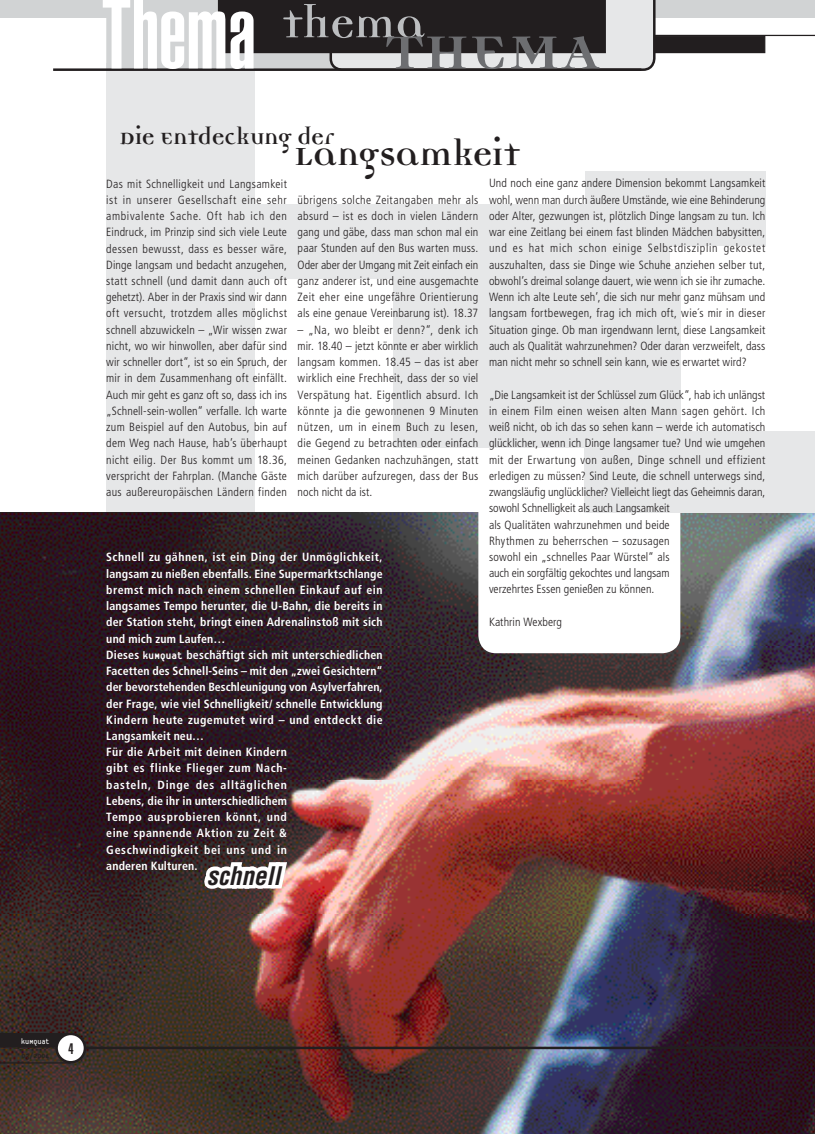
<style>
.page{position:relative;width:815px;height:1134px;background:#fff}
.page>*{position:absolute;margin:0;border:0;box-sizing:border-box;transform-origin:0 0}
.t1{font:50px "Democratica Bold Oldstyle";color:#bcbec0}
.t2{font:40px "Democratica Bold Oldstyle";letter-spacing:.005em;color:#221e1f}
.t3{font:26.25px "Democratica Bold Oldstyle";letter-spacing:-.005em;color:#221e1f}
.t4{font:italic 700 condensed 25px "Helvetica";color:#221e1f}
.t5{font:900 extra-condensed 15px "Helvetica";color:#221e1f}
.t6{font:300 condensed 11.88px/16.2px "Frutiger";letter-spacing:.005em;color:#221e1f;text-align:justify}
.t7{font:700 condensed 11.88px/16.2px "Frutiger";letter-spacing:.015em;color:#fff}
.t8{font:8.75px "Platelet";color:#fff}
.t9{font:8.75px "Platelet";color:#221e1f}
.s1{font-size:75px;color:#6d6e71}
.s2{font-family:"Platelet";font-weight:800;font-stretch:normal}
</style>
<div class="page">
<div style="left:106px;top:64px;width:149px;height:457px;background:#e6e7e8"></div>
<img style="left:0;top:513px;width:815px;height:621px">
<div style="left:478px;top:407px;width:202px;height:246px;background:#fff;border-radius:18px"></div>
<div style="left:252px;top:204px;width:418px;height:74px;background:#e6e7e8"></div>
<div style="left:393px;top:269px;width:287px;height:179px;background:#e6e7e8"></div>
<div style="left:585px;top:171px;width:180px;height:75px;background:#e6e7e8"></div>
<div style="left:585px;top:431px;width:230px;height:82px;background:#e6e7e8"></div>
<hr style="left:0;top:35px;width:815px;height:1px;background:#221e1f">
<hr style="left:83px;top:1047px;width:732px;height:2px;background:#221e1f">
<svg style="left:0;top:1033px;width:67px;height:14px"></svg>
<hr style="left:0;top:1062px;width:71px;height:1px;background:#221e1f">
<div style="left:57px;top:1034px;width:28px;height:28px;background:#fff;border-radius:50%"></div>
<div style="left:55px;top:1033px;width:31px;height:30px;border:2px solid #221e1f;border-radius:50%"></div>
<div style="left:0;top:0;width:815px;height:18px;background:#d1d3d4"></div>
<div style="left:0;top:31px;width:110px;height:9px;background:#fff"></div>
<div style="left:567px;top:35px;width:198px;height:18px;background:#221e1f"></div>
<hr style="left:53px;top:68px;width:588px;height:3px;background:#221e1f">
<svg style="left:103px;top:0;width:553px;height:71px"></svg>
<svg style="left:200px;top:858px;width:92px;height:39px"></svg>
<h1 class="t1" style="left:283px;top:0;width:318px">thema<span class="s1">THEMA</span></h1>
<h3 class="t3" style="left:119px;top:125px;width:217px">Die Entdeckung der</h3>
<h2 class="t2" style="left:294px;top:135px;width:227px">Langsamkeit</h2>
<p class="t6" style="left:489px;top:175px;width:278px">Und noch eine ganz andere Dimension bekommt Langsamkeit wohl, wenn man durch äußere Umstände, wie eine Behinderung oder Alter, gezwungen ist, plötzlich Dinge langsam zu tun. Ich war eine Zeitlang bei einem fast blinden Mädchen babysitten, und es hat mich schon einige Selbstdisziplin gekostet auszuhalten, dass sie Dinge wie Schuhe anziehen selber tut, obwohl’s dreimal solange dauert, wie wenn ich sie ihr zumache.<br>Wenn ich alte Leute seh’, die sich nur mehr ganz mühsam und langsam fortbewegen, frag ich mich oft, wie´s mir in dieser Situation ginge. Ob man irgendwann lernt, diese Langsamkeit auch als Qualität wahrzunehmen? Oder daran verzweifelt, dass man nicht mehr so schnell sein kann, wie es erwartet wird?</p>
<p class="t6" style="left:489px;top:386px;width:278px">„Die Langsamkeit ist der Schlüssel zum Glück“, hab ich unlängst in einem Film einen weisen alten Mann sagen gehört. Ich weiß nicht, ob ich das so sehen kann – werde ich automatisch glücklicher, wenn ich Dinge langsamer tue? Und wie umgehen mit der Erwartung von außen, Dinge schnell und effizient erledigen zu müssen? Sind Leute, die schnell unterwegs sind, zwangsläufig unglücklicher? Vielleicht liegt das Geheimnis daran,</p>
<p class="t6" style="left:106px;top:175px;width:182px">Das mit Schnelligkeit und Langsamkeit ist in unserer Gesellschaft eine sehr ambivalente Sache. Oft hab ich den Eindruck, im Prinzip sind sich viele Leute dessen bewusst, dass es besser wäre, Dinge langsam und bedacht anzugehen, statt schnell (und damit dann auch oft gehetzt). Aber in der Praxis sind wir dann oft versucht, trotzdem alles möglichst schnell abzuwickeln – „Wir wissen zwar nicht, wo wir hinwollen, aber dafür sind wir schneller dort“, ist so ein Spruch, der mir in dem Zusammenhang oft einfällt.<br>Auch mir geht es ganz oft so, dass ich ins „Schnell-sein-wollen“ verfalle. Ich warte zum Beispiel auf den Autobus, bin auf dem Weg nach Hause, hab’s überhaupt nicht eilig. Der Bus kommt um 18.36, verspricht der Fahrplan. (Manche Gäste aus außereuropäischen Ländern finden</p>
<p class="t6" style="left:298px;top:192px;width:182px">übrigens solche Zeitangaben mehr als absurd – ist es doch in vielen Ländern gang und gäbe, dass man schon mal ein paar Stunden auf den Bus warten muss.<br>Oder aber der Umgang mit Zeit einfach ein ganz anderer ist, und eine ausgemachte Zeit eher eine ungefähre Orientierung als eine genaue Vereinbarung ist). 18.37</p>
<p class="t6" style="left:298px;top:322px;width:182px">– „Na, wo bleibt er denn?“, denk ich mir. 18.40 – jetzt könnte er aber wirklich langsam kommen. 18.45 – das ist aber wirklich eine Frechheit, dass der so viel Verspätung hat. Eigentlich absurd. Ich könnte ja die gewonnenen 9 Minuten nützen, um in einem Buch zu lesen, die Gegend zu betrachten oder einfach meinen Gedanken nachzuhängen, statt mich darüber aufzuregen, dass der Bus noch nicht da ist.</p>
<p class="t7" style="left:106px;top:549px;width:278px">Schnell zu gähnen, ist ein Ding der Unmöglichkeit, langsam zu nießen ebenfalls. Eine Supermarktschlange bremst mich nach einem schnellen Einkauf auf ein langsames Tempo herunter, die U-Bahn, die bereits in der Station steht, bringt einen Adrenalinstoß mit sich und mich zum Laufen…<br>Dieses <span class="s2">kuMquat</span> beschäftigt sich mit unterschiedlichen Facetten des Schnell-Seins – mit den „zwei Gesichtern“ der bevorstehenden Beschleunigung von Asylverfahren, der Frage, wie viel Schnelligkeit/ schnelle Entwicklung Kindern heute zugemutet wird – und entdeckt die Langsamkeit neu…</p>
<p class="t7" style="left:106px;top:744px;width:182px;text-align:justify">Für die Arbeit mit deinen Kindern gibt es flinke Flieger zum Nach&shy;basteln, Dinge des alltäglichen Lebens, die ihr in unterschiedlichem Tempo ausprobieren könnt, und eine spannende Aktion zu Zeit &amp; Geschwindigkeit bei uns und in anderen Kulturen.</p>
<h3 class="t4" style="left:207px;top:860px;width:75px">schnell</h3>
<p class="t6" style="left:489px;top:500px;width:182px">sowohl Schnelligkeit als auch Langsamkeit als Qualitäten wahrzunehmen und beide Rhythmen zu beherrschen – sozusagen sowohl ein „schnelles Paar Würstel“ als auch ein sorgfältig gekochtes und langsam verzehrtes Essen genießen zu können.</p>
<p class="t6" style="left:489px;top:614px;width:75px">Kathrin Wexberg</p>
<p class="t8" style="left:21px;top:1038px;width:30px">kuMquat</p>
<p class="t9" style="left:21px;top:1052px;width:30px">03/2004</p>
<p class="t5" style="left:68px;top:1040px;width:6px">4</p>
</div>
